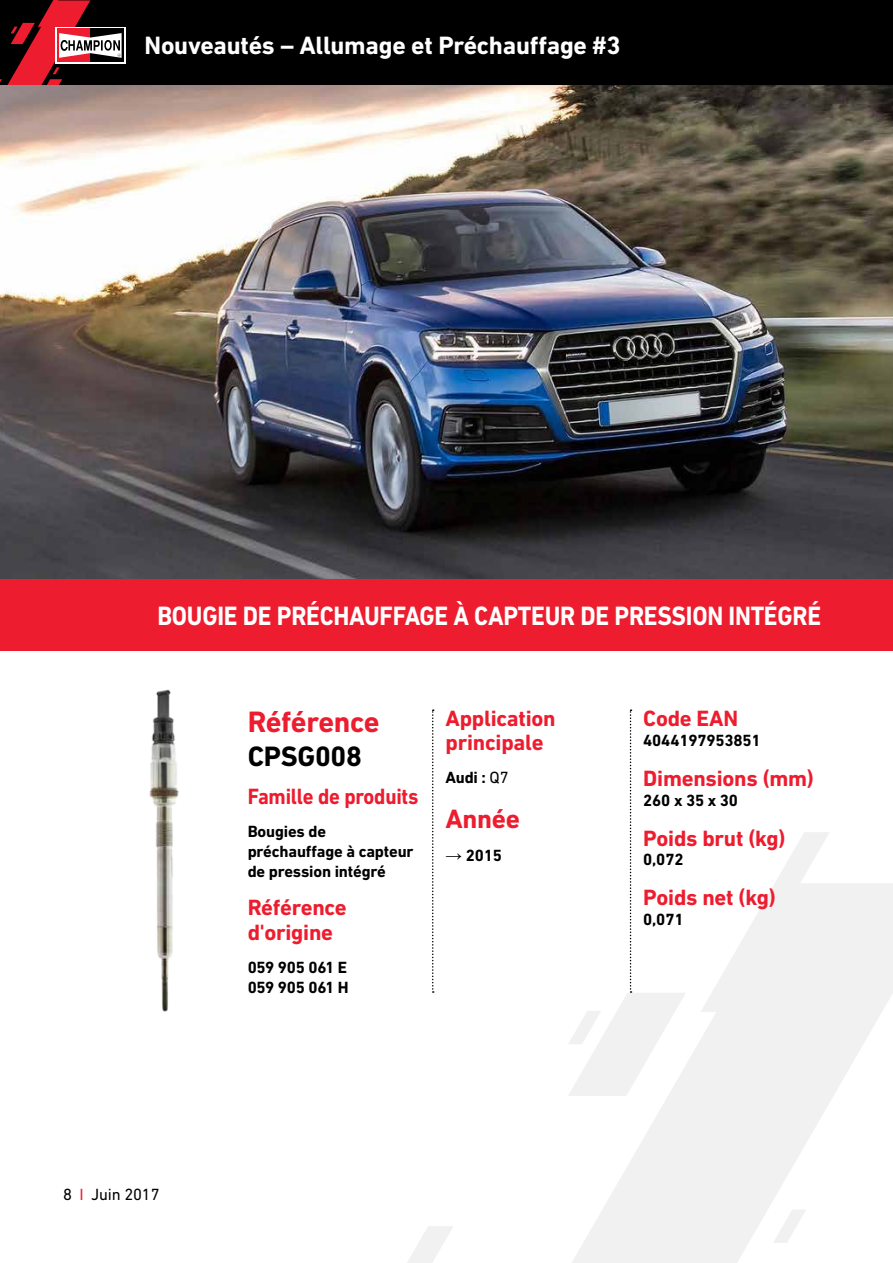
<style>
.page{position:relative;width:893px;height:1263px;background:#fff}
.page>*{position:absolute;margin:0;border:0;box-sizing:border-box;transform-origin:0 0}
.t1{font:700 30px "DIN Next LT Pro";letter-spacing:-.025em;color:#ed1c2e}
.t2{font:700 28.5px "DIN Next LT Pro";letter-spacing:-.01em;color:#000}
.t3{font:700 27px "DIN Next LT Pro";letter-spacing:-.01em;color:#fff;scale:.9 1}
.t4{font:700 27px "DIN Next LT Pro";color:#ed1c2e}
.t5{font:700 25.5px "DIN Next LT Pro";letter-spacing:-.01em;color:#fff}
.t6{font:700 22.5px/25.5px "DIN Next LT Pro";letter-spacing:-.01em;color:#ed1c2e}
.t7{font:700 22.5px "DIN Next LT Pro";letter-spacing:-.01em;color:#ed1c2e;scale:.91 1}
.t8{font:700 16.5px/19.8px "DIN Next LT Pro";letter-spacing:-.01em;color:#000}
.t9{font:16.5px "DIN Next LT Pro";letter-spacing:-.01em;color:#000}
.s1{color:#ed1c2e}
.s2{font-weight:400}
.s3{font-family:"Times New Roman";font-weight:400}
</style>
<div class="page">
<svg style="left:572px;top:883px;width:321px;height:380px;fill:#f1f1f1"></svg>
<svg style="left:700px;top:832px;width:130px;height:180px"></svg>
<svg style="left:407px;top:1226px;width:46px;height:37px"></svg>
<svg style="left:773px;top:1209px;width:33px;height:34px"></svg>
<div style="left:0;top:0;width:893px;height:85px;background:#000"></div>
<svg style="left:8px;top:0;width:114px;height:85px"></svg>
<div style="left:0;top:578px;width:893px;height:73px;background:#ed1c2e"></div>
<img style="left:0;top:85px;width:893px;height:493px">
<svg style="left:432px;top:709px;width:2px;height:284px"></svg>
<svg style="left:568px;top:709px;width:118px;height:387px"></svg>
<img style="left:149px;top:689px;width:30px;height:323px">
<h3 class="t5" style="left:145px;top:30px;width:477px">Nouveautés – Allumage et Préchauffage #3</h3>
<h3 class="t3" style="left:157px;top:600px;width:739px">Bougie de préchauffage à capteur de pression intégré</h3>
<p class="t9" style="left:63px;top:1185px;width:98px">8 <span class="s1">I</span> Juin 2017</p>
<h1 class="t1" style="left:248px;top:704px;width:133px">Référence</h1>
<h2 class="t2" style="left:248px;top:740px;width:116px">CPSG008</h2>
<h3 class="t7" style="left:248px;top:784px;width:189px">Famille de produits</h3>
<p class="t8" style="left:248px;top:821px;width:167px">Bougies de préchauffage à capteur de pression intégré</p>
<h3 class="t6" style="left:248px;top:894px;width:100px">Référence d'origine</h3>
<p class="t8" style="left:248px;top:957px;width:100px">059 905 061 E<br>059 905 061 H</p>
<h3 class="t6" style="left:445px;top:707px;width:112px;line-height:24px">Application principale</h3>
<p class="t8" style="left:445px;top:767px;width:65px">Audi : <span class="s2">Q7</span></p>
<h3 class="t4" style="left:445px;top:803px;width:76px">Année</h3>
<p class="t8" style="left:445px;top:845px;width:58px"><span class="s3">→</span> 2015</p>
<h3 class="t6" style="left:643px;top:706px;width:96px">Code EAN</h3>
<p class="t8" style="left:643px;top:731px;width:119px">4044197953851</p>
<h3 class="t6" style="left:643px;top:765px;width:172px">Dimensions (mm)</h3>
<p class="t8" style="left:643px;top:790px;width:96px">260 x 35 x 30</p>
<h3 class="t6" style="left:643px;top:825px;width:144px">Poids brut (kg)</h3>
<p class="t8" style="left:643px;top:850px;width:42px">0,072</p>
<h3 class="t6" style="left:643px;top:884px;width:134px">Poids net (kg)</h3>
<p class="t8" style="left:643px;top:909px;width:42px">0,071</p>
</div>
